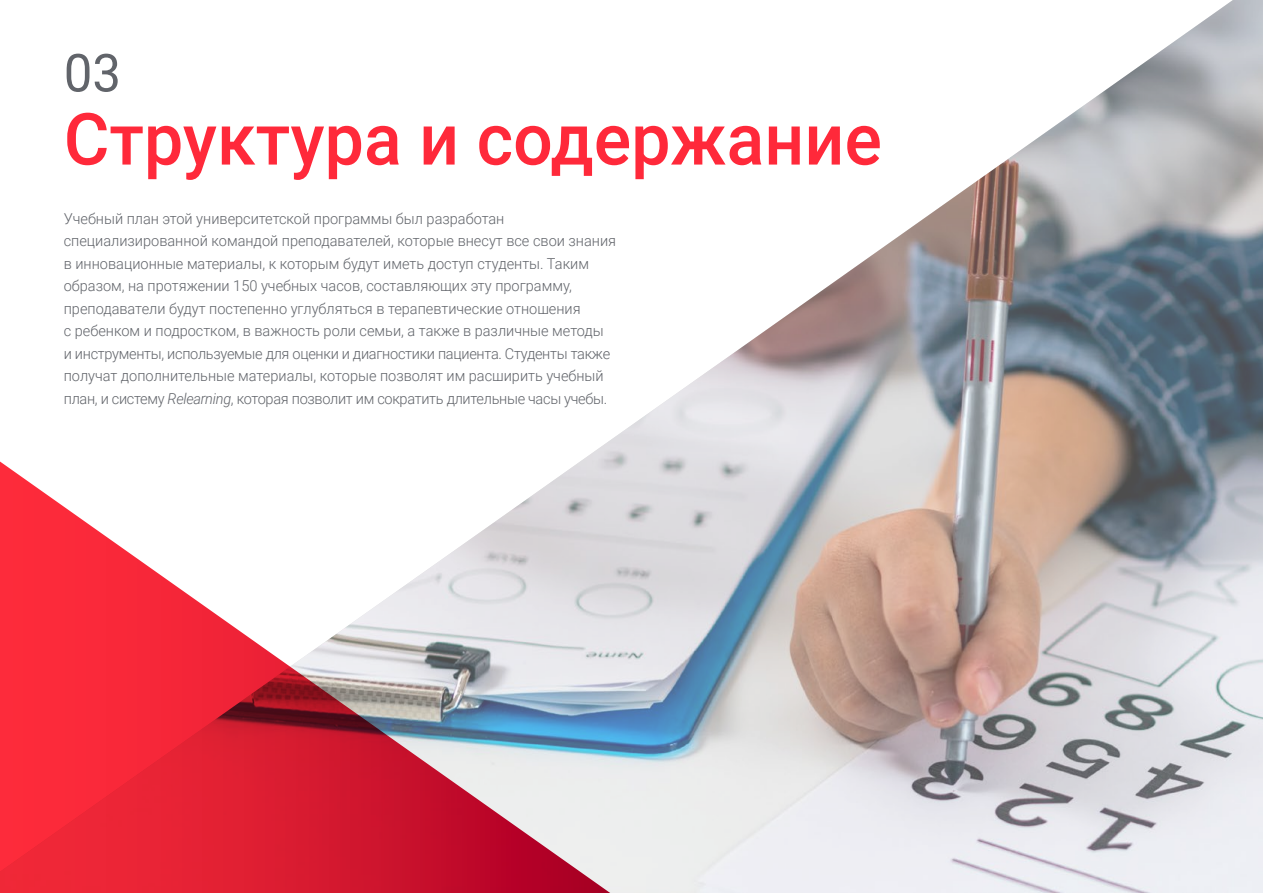
<style>
.page{position:relative;width:1263px;height:893px;background:#fff}
.page>*{position:absolute;margin:0;border:0;box-sizing:border-box;transform-origin:0 0}
.t1{font:500 72px "Roboto";color:#ff293a}
.t2{font:52.5px "Roboto";color:#61646a}
.t3{font:300 15px/22.5px "Roboto";color:#61646a}
.s1{font-style:italic}
</style>
<div class="page">
<img style="left:602px;top:0;width:661px;height:893px">
<svg style="left:0;top:446px;width:640px;height:447px"></svg>
<h2 class="t2" style="left:64px;top:36px;width:59px">03</h2>
<h1 class="t1" style="left:64px;top:89px;width:820px">Структура и содержание</h1>
<p class="t3" style="left:64px;top:207px;width:554px">Учебный план этой университетской программы был разработан специализированной командой преподавателей, которые внесут все свои знания в инновационные материалы, к которым будут иметь доступ студенты. Таким образом, на протяжении 150 учебных часов, составляющих эту программу, преподаватели будут постепенно углубляться в терапевтические отношения<br>с ребенком и подростком, в важность роли семьи, а также в различные методы<br>и инструменты, используемые для оценки и диагностики пациента. Студенты также получат дополнительные материалы, которые позволят им расширить учебный план, и систему <span class="s1">Relearning</span>, которая позволит им сократить длительные часы учебы.</p>
</div>
